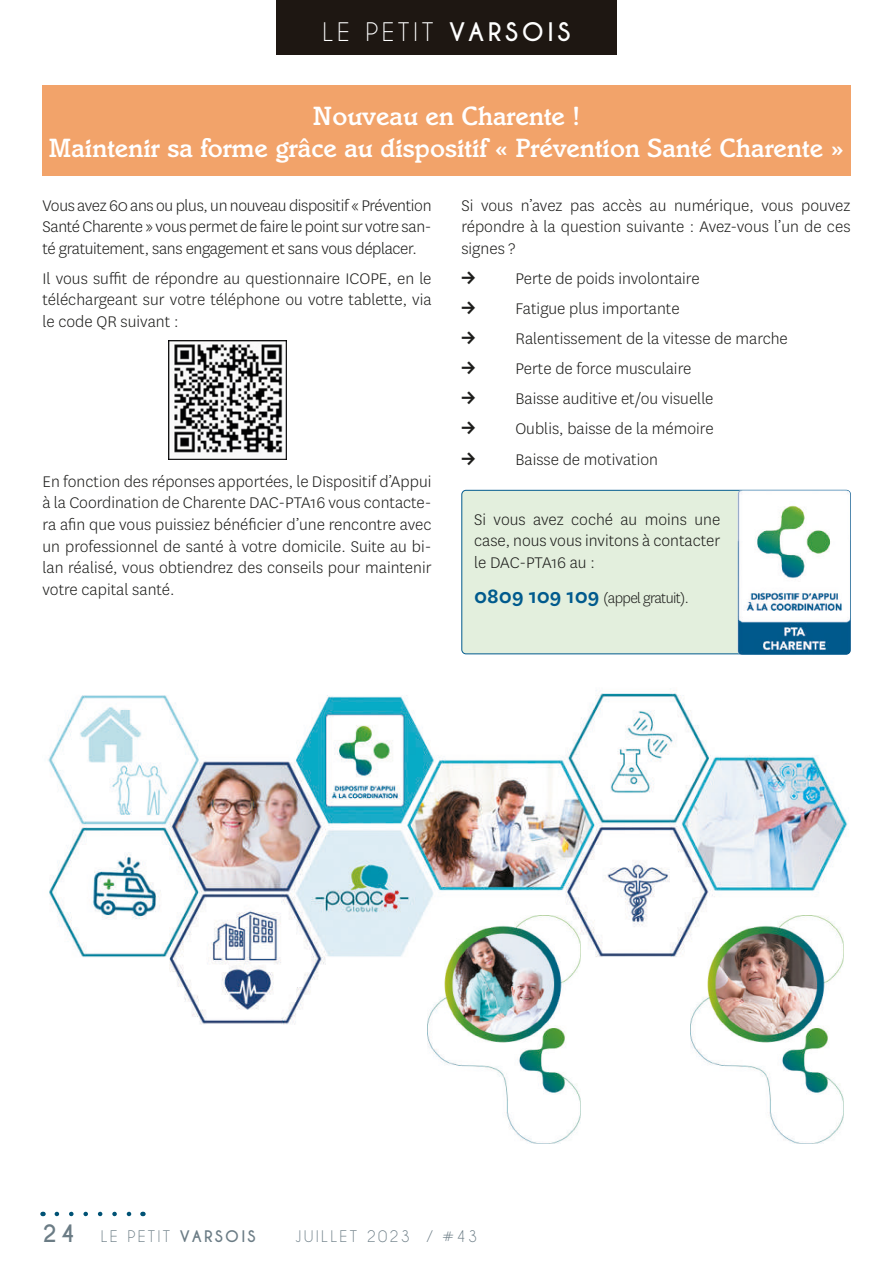
<style>
.page{position:relative;width:893px;height:1263px;background:#fff}
.page>*{position:absolute;margin:0;border:0;box-sizing:border-box;transform-origin:0 0}
.t1{font:500 27px/32.5px "Italia";color:#fff;text-align:center}
.t2{font:24px "Caviar Dreams";letter-spacing:.15em;color:#fff}
.t3{font:700 22.5px "Caviar Dreams";color:#6b7c85}
.t4{font:300 18px/21.6px "National";color:#1d1d1b;text-align:justify}
.t5{font:300 16.5px "National";letter-spacing:-.04em;color:#1d1d1b}
.t6{font:15px "Caviar Dreams";letter-spacing:.15em;color:#6b7c85}
.s1{font-weight:700}
.s2{font-weight:600;font-size:21px}
.s3{font-weight:600;font-size:22.5px;color:#005a8d}
</style>
<div class="page">
<svg style="left:57px;top:1212px;width:75px;height:4px"></svg>
<div style="left:462px;top:490px;width:388px;height:164px;background:#e3efdd;border-radius:4px"></div>
<div style="left:461px;top:490px;width:390px;height:164px;border:1px solid #005a8d;border-radius:4px"></div>
<img style="left:168px;top:340px;width:119px;height:119px">
<div style="left:276px;top:0;width:341px;height:55px;background:#1e1712"></div>
<img style="left:48px;top:690px;width:801px;height:335px">
<div style="left:43px;top:86px;width:807px;height:90px;background:#f2a36a"></div>
<img style="left:737px;top:490px;width:113px;height:165px">
<img style="left:427px;top:916px;width:153px;height:227px">
<img style="left:690px;top:916px;width:153px;height:227px">
<h2 class="t2" style="left:323px;top:17px;width:249px">LE PETIT <span class="s1">VARSOIS</span></h2>
<h1 class="t1" style="left:49px;top:99px;width:797px">Nouveau en Charente !<br>Maintenir sa forme grâce au dispositif « Prévention Santé Charente »</h1>
<p class="t4" style="left:43px;top:194px;width:391px">Vous avez 60 ans ou plus, un nouveau dispositif « Prévention Santé Charente » vous permet de faire le point sur votre san&shy;té gratuitement, sans engagement et sans vous déplacer.</p>
<p class="t4" style="left:43px;top:267px;width:391px">Il vous suffit de répondre au questionnaire ICOPE, en le téléchargeant sur votre téléphone ou votre tablette, via le code QR suivant :</p>
<p class="t4" style="left:43px;top:470px;width:391px">En fonction des réponses apportées, le Dispositif d’Appui à la Coordination de Charente DAC-PTA16 vous contacte&shy;ra afin que vous puissiez bénéficier d’une rencontre avec un professionnel de santé à votre domicile. Suite au bi&shy;lan réalisé, vous obtiendrez des conseils pour maintenir votre capital santé.</p>
<p class="t4" style="left:461px;top:194px;width:391px">Si vous n’avez pas accès au numérique, vous pouvez répondre à la question suivante : Avez-vous l’un de ces signes ?</p>
<p class="t4" style="left:461px;top:267px;width:240px"><span class="s2">→</span> Perte de poids involontaire</p>
<p class="t4" style="left:461px;top:297px;width:220px"><span class="s2">→</span> Fatigue plus importante</p>
<p class="t4" style="left:461px;top:327px;width:328px"><span class="s2">→</span> Ralentissement de la vitesse de marche</p>
<p class="t4" style="left:461px;top:357px;width:231px"><span class="s2">→</span> Perte de force musculaire</p>
<p class="t4" style="left:461px;top:387px;width:254px"><span class="s2">→</span> Baisse auditive et/ou visuelle</p>
<p class="t4" style="left:461px;top:418px;width:254px"><span class="s2">→</span> Oublis, baisse de la mémoire</p>
<p class="t4" style="left:461px;top:448px;width:198px"><span class="s2">→</span> Baisse de motivation</p>
<p class="t4" style="left:474px;top:508px;width:248px">Si vous avez coché au moins une case, nous vous invitons à contacter le DAC-PTA16 au :</p>
<p class="t5" style="left:474px;top:588px;width:216px"><span class="s3">0809 109 109</span> (appel gratuit).</p>
<p class="t3" style="left:43px;top:1220px;width:34px">24</p>
<p class="t6" style="left:101px;top:1227px;width:156px">LE PETIT <span class="s1">VARSOIS</span></p>
<p class="t6" style="left:295px;top:1227px;width:183px">JUILLET 2023 / #43</p>
</div>
